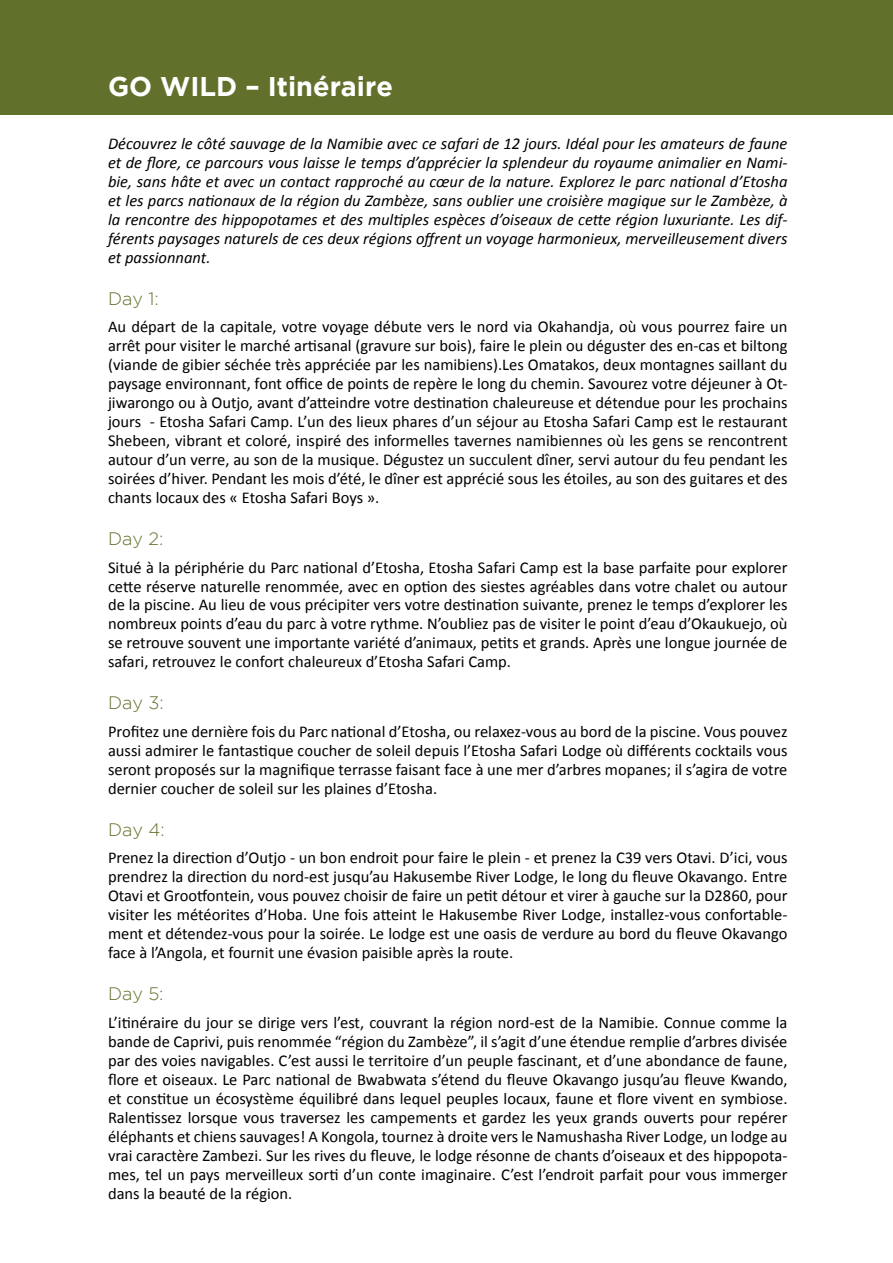
<style>
.page{position:relative;width:893px;height:1263px;background:#fff}
.page>*{position:absolute;margin:0;border:0;box-sizing:border-box;transform-origin:0 0}
.t1{font:700 27px "Gotham";color:#fff}
.t2{font:300 18px "Gotham";color:#61712c}
.t3{font:16.5px/18.9px "Calibri";color:#000;text-align:justify}
.t4{font:italic 16.5px/19px "Calibri";color:#000;text-align:justify}
</style>
<div class="page">
<div style="left:0;top:0;width:893px;height:115px;background:#61712c"></div>
<h1 class="t1" style="left:108px;top:71px;width:286px">GO WILD – Itinéraire</h1>
<p class="t4" style="left:108px;top:133px;width:681px">Découvrez le côté sauvage de la Namibie avec ce safari de 12 jours. Idéal pour les amateurs de faune et de flore, ce parcours vous laisse le temps d’apprécier la splendeur du royaume animalier en Nami&shy;bie, sans hâte et avec un contact rapproché au cœur de la nature. Explorez le parc national d’Etosha et les parcs nationaux de la région du Zambèze, sans oublier une croisière magique sur le Zambèze, à la rencontre des hippopotames et des multiples espèces d’oiseaux de cette région luxuriante. Les dif&shy;férents paysages naturels de ces deux régions offrent un voyage harmonieux, merveilleusement divers et passionnant.</p>
<p class="t2" style="left:108px;top:289px;width:52px">Day 1:</p>
<p class="t3" style="left:108px;top:317px;width:681px">Au départ de la capitale, votre voyage débute vers le nord via Okahandja, où vous pourrez faire un arrêt pour visiter le marché artisanal (gravure sur bois), faire le plein ou déguster des en-cas et biltong (viande de gibier séchée très appréciée par les namibiens).Les Omatakos, deux montagnes saillant du paysage environnant, font office de points de repère le long du chemin. Savourez votre déjeuner à Ot&shy;jiwarongo ou à Outjo, avant d’atteindre votre destination chaleureuse et détendue pour les prochains jours - Etosha Safari Camp. L’un des lieux phares d’un séjour au Etosha Safari Camp est le restaurant Shebeen, vibrant et coloré, inspiré des informelles tavernes namibiennes où les gens se rencontrent autour d’un verre, au son de la musique. Dégustez un succulent dîner, servi autour du feu pendant les soirées d’hiver. Pendant les mois d’été, le dîner est apprécié sous les étoiles, au son des guitares et des chants locaux des « Etosha Safari Boys ».</p>
<p class="t2" style="left:108px;top:529px;width:57px">Day 2:</p>
<p class="t3" style="left:108px;top:558px;width:681px">Situé à la périphérie du Parc national d’Etosha, Etosha Safari Camp est la base parfaite pour explorer cette réserve naturelle renommée, avec en option des siestes agréables dans votre chalet ou autour de la piscine. Au lieu de vous précipiter vers votre destination suivante, prenez le temps d’explorer les nombreux points d’eau du parc à votre rythme. N’oubliez pas de visiter le point d’eau d’Okaukuejo, où se retrouve souvent une importante variété d’animaux, petits et grands. Après une longue journée de safari, retrouvez le confort chaleureux d’Etosha Safari Camp.</p>
<p class="t2" style="left:108px;top:693px;width:57px">Day 3:</p>
<p class="t3" style="left:108px;top:722px;width:681px">Profitez une dernière fois du Parc national d’Etosha, ou relaxez-vous au bord de la piscine. Vous pouvez aussi admirer le fantastique coucher de soleil depuis l’Etosha Safari Lodge où différents cocktails vous seront proposés sur la magnifique terrasse faisant face à une mer d’arbres mopanes; il s’agira de votre dernier coucher de soleil sur les plaines d’Etosha.</p>
<p class="t2" style="left:108px;top:820px;width:58px">Day 4:</p>
<p class="t3" style="left:108px;top:848px;width:681px">Prenez la direction d’Outjo - un bon endroit pour faire le plein - et prenez la C39 vers Otavi. D’ici, vous prendrez la direction du nord-est jusqu’au Hakusembe River Lodge, le long du fleuve Okavango. Entre Otavi et Grootfontein, vous pouvez choisir de faire un petit détour et virer à gauche sur la D2860, pour visiter les météorites d’Hoba. Une fois atteint le Hakusembe River Lodge, installez-vous confortable&shy;ment et détendez-vous pour la soirée. Le lodge est une oasis de verdure au bord du fleuve Okavango face à l’Angola, et fournit une évasion paisible après la route.</p>
<p class="t2" style="left:108px;top:984px;width:57px">Day 5:</p>
<p class="t3" style="left:108px;top:1013px;width:681px">L’itinéraire du jour se dirige vers l’est, couvrant la région nord-est de la Namibie. Connue comme la bande de Caprivi, puis renommée “région du Zambèze”, il s’agit d’une étendue remplie d’arbres divisée par des voies navigables. C’est aussi le territoire d’un peuple fascinant, et d’une abondance de faune, flore et oiseaux. Le Parc national de Bwabwata s’étend du fleuve Okavango jusqu’au fleuve Kwando, et constitue un écosystème équilibré dans lequel peuples locaux, faune et flore vivent en symbiose.<br>Ralentissez lorsque vous traversez les campements et gardez les yeux grands ouverts pour repérer éléphants et chiens sauvages! A Kongola, tournez à droite vers le Namushasha River Lodge, un lodge au vrai caractère Zambezi. Sur les rives du fleuve, le lodge résonne de chants d’oiseaux et des hippopota&shy;mes, tel un pays merveilleux sorti d’un conte imaginaire. C’est l’endroit parfait pour vous immerger dans la beauté de la région.</p>
</div>
